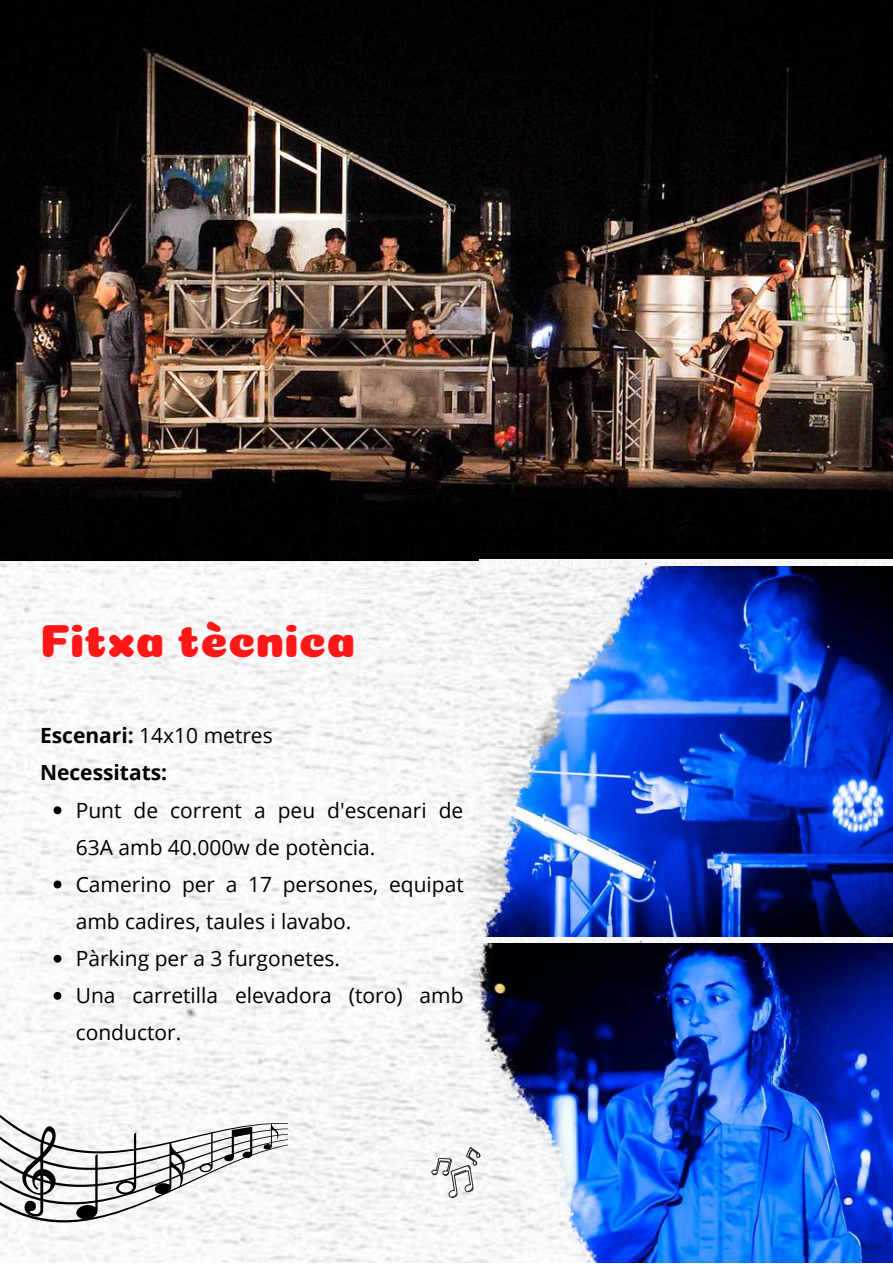
<style>
.page{position:relative;width:893px;height:1264px;background:#fff}
.page>*{position:absolute;margin:0;border:0;box-sizing:border-box;transform-origin:0 0}
.t1{font:46.5px "Coiny";color:#ff1717}
.t2{font:21px/37px "Open Sans";color:#000}
.t3{font:700 21px/37px "Open Sans";color:#000}
.s1{font-weight:400}
</style>
<div class="page">
<img style="left:834px;top:565px;width:58px;height:372px">
<img style="left:834px;top:937px;width:58px;height:325px">
<img style="left:0;top:560px;width:834px;height:702px">
<img style="left:0;top:0;width:892px;height:560px">
<svg style="left:54px;top:806px;width:7px;height:8px"></svg>
<svg style="left:54px;top:880px;width:7px;height:8px"></svg>
<svg style="left:54px;top:954px;width:7px;height:8px"></svg>
<svg style="left:54px;top:991px;width:7px;height:8px"></svg>
<svg style="left:0;top:1114px;width:288px;height:147px"></svg>
<svg style="left:427px;top:1144px;width:57px;height:55px"></svg>
<img style="left:479px;top:559px;width:413px;height:6px">
<h1 class="t1" style="left:40px;top:614px;width:317px">Fitxa tècnica</h1>
<p class="t3" style="left:40px;top:716px;width:234px">Escenari: <span class="s1">14x10 metres<br></span>Necessitats:</p>
<p class="t2" style="left:76px;top:791px;width:389px">Punt de corrent a peu d'escenari de<br>63A amb 40.000w de potència.<br>Camerino per a 17 persones, equipat amb cadires, taules i lavabo.<br>Pàrking per a 3 furgonetes.<br>Una carretilla elevadora (toro) amb conductor.</p>
</div>
